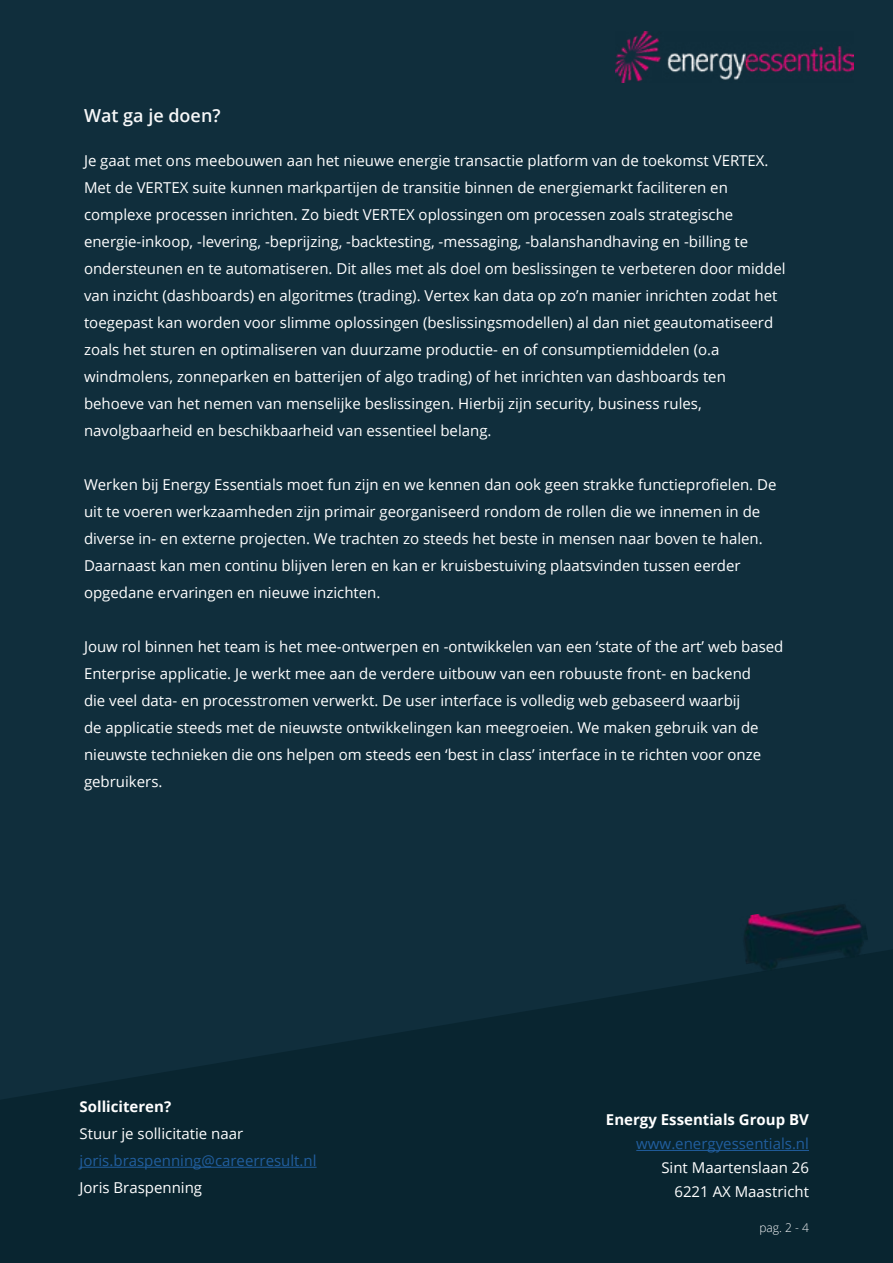
<style>
.page{position:relative;width:893px;height:1263px;background:#102e3c}
.page>*{position:absolute;margin:0;border:0;box-sizing:border-box;transform-origin:0 0}
.t1{font:600 18px "Open Sans";color:#f7f8f9}
.t2{font:15px/27px "Open Sans";color:#fff}
.t3{font:15px "Open Sans";color:#215e9e}
.t4{font:700 15px "Open Sans";color:#fff}
.t5{font:300 12px "Open Sans";color:#f7f8f9}
</style>
<div class="page">
<svg style="left:0;top:950px;width:893px;height:313px;fill:#092530"></svg>
<hr style="left:636px;top:1150px;width:173px;height:1px;background:#215e9e">
<img style="left:616px;top:32px;width:238px;height:51px">
<img style="left:739px;top:904px;width:131px;height:70px">
<hr style="left:80px;top:1167px;width:237px;height:1px;background:#215e9e">
<p class="t1" style="left:84px;top:103px;width:138px">Wat ga je doen?</p>
<p class="t2" style="left:84px;top:147px;width:703px">Je gaat met ons meebouwen aan het nieuwe energie transactie platform van de toekomst VERTEX.<br>Met de VERTEX suite kunnen markpartijen de transitie binnen de energiemarkt faciliteren en complexe processen inrichten. Zo biedt VERTEX oplossingen om processen zoals strategische energie-inkoop, -levering, -beprijzing, -backtesting, -messaging, -balanshandhaving en -billing te ondersteunen en te automatiseren. Dit alles met als doel om beslissingen te verbeteren door middel van inzicht (dashboards) en algoritmes (trading). Vertex kan data op zo’n manier inrichten zodat het toegepast kan worden voor slimme oplossingen (beslissingsmodellen) al dan niet geautomatiseerd zoals het sturen en optimaliseren van duurzame productie- en of consumptiemiddelen (o.a windmolens, zonneparken en batterijen of algo trading) of het inrichten van dashboards ten behoeve van het nemen van menselijke beslissingen. Hierbij zijn security, business rules, navolgbaarheid en beschikbaarheid van essentieel belang.</p>
<p class="t2" style="left:84px;top:471px;width:694px">Werken bij Energy Essentials moet fun zijn en we kennen dan ook geen strakke functieprofielen. De uit te voeren werkzaamheden zijn primair georganiseerd rondom de rollen die we innemen in de diverse in- en externe projecten. We trachten zo steeds het beste in mensen naar boven te halen.<br>Daarnaast kan men continu blijven leren en kan er kruisbestuiving plaatsvinden tussen eerder opgedane ervaringen en nieuwe inzichten.</p>
<p class="t2" style="left:84px;top:633px;width:701px">Jouw rol binnen het team is het mee-ontwerpen en -ontwikkelen van een ‘state of the art’ web based Enterprise applicatie. Je werkt mee aan de verdere uitbouw van een robuuste front- en backend<br>die veel data- en processtromen verwerkt. De user interface is volledig web gebaseerd waarbij<br>de applicatie steeds met de nieuwste ontwikkelingen kan meegroeien. We maken gebruik van de nieuwste technieken die ons helpen om steeds een ‘best in class’ interface in te richten voor onze gebruikers.</p>
<p class="t4" style="left:80px;top:1096px;width:93px">Solliciteren?</p>
<p class="t2" style="left:80px;top:1120px;width:165px">Stuur je sollicitatie naar</p>
<p class="t3" style="left:80px;top:1150px;width:239px">joris.braspenning@careerresult.nl</p>
<p class="t2" style="left:80px;top:1174px;width:124px">Joris Braspenning</p>
<p class="t4" style="left:606px;top:1109px;width:204px">Energy Essentials Group BV</p>
<p class="t3" style="left:636px;top:1133px;width:174px">www.energyessentials.nl</p>
<p class="t2" style="left:661px;top:1155px;width:149px;line-height:24px;text-align:right">Sint Maartenslaan 26<br>6221 AX Maastricht</p>
<p class="t5" style="left:759px;top:1219px;width:51px">pag. 2 - 4</p>
</div>
